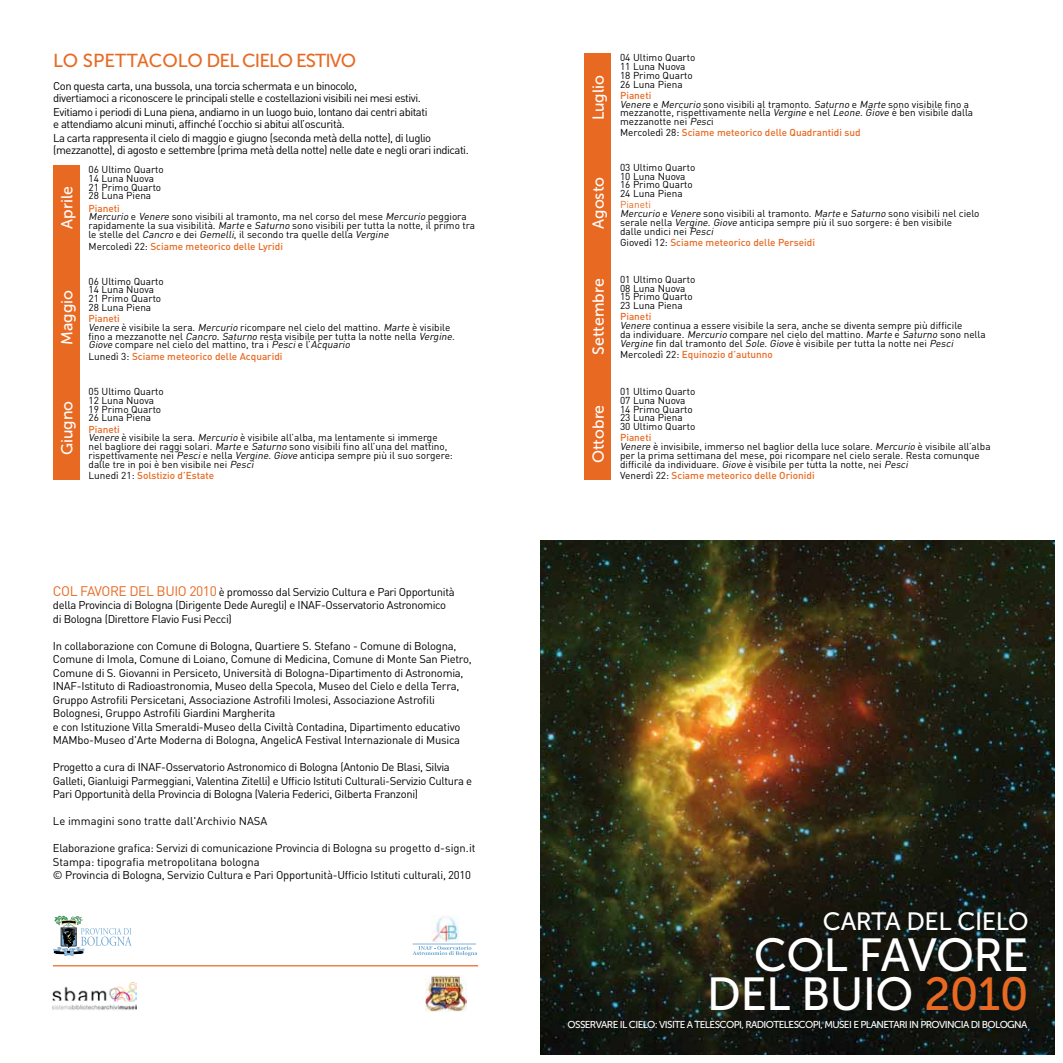
<style>
.page{position:relative;width:1063px;height:1063px;background:#fff}
.page>*{position:absolute;margin:0;border:0;box-sizing:border-box;transform-origin:0 0}
.t1{font:46.25px/38.8px "Museo Sans 500";letter-spacing:-.015em;color:#fff;text-align:right}
.t2{font:25px "Museo Sans 500";letter-spacing:-.015em;color:#fff}
.t3{font:18.75px "Museo Sans 500";letter-spacing:-.05em;color:#e86922}
.t4{font:15.88px "Museo Sans 500";color:#fff}
.t5{font:11.25px/13.5px "DIN";letter-spacing:-.03em;color:#000}
.t6{font:11.25px "DIN";color:#000}
.t7{font:10px/8.8px "DIN";color:#000}
.t8{font:500 10px "DIN";color:#e86922}
.t9{font:10px "Museo Sans 500";letter-spacing:-.06em;color:#fff}
.s1{font-weight:500;color:#e86922}
.s2{font-style:italic}
.s3{font-weight:400;color:#000}
.s4{font-size:13.75px;color:#e86922}
.s5{color:#e86922}
</style>
<div class="page">
<div style="left:585px;top:53px;width:26px;height:427px;background:#e86922"></div>
<div style="left:53px;top:165px;width:27px;height:315px;background:#e86922"></div>
<img style="left:540px;top:540px;width:514px;height:514px">
<img style="left:52px;top:983px;width:85px;height:27px">
<hr style="left:53px;top:965px;width:425px;height:1px;background:#e86922">
<img style="left:432px;top:915px;width:26px;height:26px">
<svg style="left:412px;top:946px;width:65px;height:10px"></svg>
<hr style="left:413px;top:944px;width:63px;height:1px;background:#7fb2d9">
<svg style="left:53px;top:916px;width:79px;height:40px"></svg>
<img style="left:425px;top:976px;width:42px;height:35px">
<h3 class="t3" style="left:53px;top:50px;width:305px">LO SPETTACOLO DEL CIELO ESTIVO</h3>
<p class="t5" style="left:53px;top:80px;width:369px;line-height:11.2px">Con questa carta, una bussola, una torcia schermata e un binocolo,<br>divertiamoci a riconoscere le principali stelle e costellazioni visibili nei mesi estivi.</p>
<p class="t5" style="left:53px;top:106px;width:376px;line-height:11.2px">Evitiamo i periodi di Luna piena, andiamo in un luogo buio, lontano dai centri abitati e attendiamo alcuni minuti, affinché l’occhio si abitui all’oscurità.</p>
<p class="t5" style="left:53px;top:132px;width:417px;line-height:11.2px">La carta rappresenta il cielo di maggio e giugno (seconda metà della notte), di luglio (mezzanotte), di agosto e settembre (prima metà della notte) nelle date e negli orari indicati.</p>
<h3 class="t4" style="left:58px;top:229px;width:44px;rotate:-90deg">Aprile</h3>
<h3 class="t4" style="left:58px;top:345px;width:56px;rotate:-90deg">Maggio</h3>
<h3 class="t4" style="left:58px;top:455px;width:56px;rotate:-90deg">Giugno</h3>
<p class="t7" style="left:89px;top:165px;width:77px">06 Ultimo Quarto<br>14 Luna Nuova<br>21 Primo Quarto<br>28 Luna Piena</p>
<p class="t7" style="left:89px;top:204px;width:388px"><span class="s1">Pianeti<br></span><span class="s2">Mercurio</span> e <span class="s2">Venere</span> sono visibili al tramonto, ma nel corso del mese <span class="s2">Mercurio</span> peggiora rapidamente la sua visibilità. <span class="s2">Marte</span> e <span class="s2">Saturno</span> sono visibili per tutta la notte, il primo tra le stelle del <span class="s2">Cancro</span> e dei <span class="s2">Gemelli</span>, il secondo tra quelle della <span class="s2">Vergine</span></p>
<p class="t8" style="left:89px;top:240px;width:196px"><span class="s3">Mercoledì 22:</span> Sciame meteorico delle Lyridi</p>
<p class="t7" style="left:89px;top:277px;width:77px">06 Ultimo Quarto<br>14 Luna Nuova<br>21 Primo Quarto<br>28 Luna Piena</p>
<p class="t7" style="left:89px;top:314px;width:368px"><span class="s1">Pianeti<br></span><span class="s2">Venere</span> è visibile la sera. <span class="s2">Mercurio</span> ricompare nel cielo del mattino. <span class="s2">Marte</span> è visibile fino a mezzanotte nel <span class="s2">Cancro</span>. <span class="s2">Saturno</span> resta visibile per tutta la notte nella <span class="s2">Vergine</span>.<br><span class="s2">Giove</span> compare nel cielo del mattino, tra i <span class="s2">Pesci</span>e l’<span class="s2">Acquario</span></p>
<p class="t8" style="left:89px;top:350px;width:195px"><span class="s3">Lunedì 3:</span> Sciame meteorico delle Acquaridi</p>
<p class="t7" style="left:89px;top:387px;width:77px">05 Ultimo Quarto<br>12 Luna Nuova<br>19 Primo Quarto<br>26 Luna Piena</p>
<p class="t7" style="left:89px;top:424px;width:366px"><span class="s1">Pianeti<br></span><span class="s2">Venere</span> è visibile la sera. <span class="s2">Mercurio</span> è visibile all’alba, ma lentamente si immerge nel bagliore dei raggi solari. <span class="s2">Marte</span> e <span class="s2">Saturno</span> sono visibili fino all’una del mattino, rispettivamente nei <span class="s2">Pesci</span>e nella <span class="s2">Vergine</span>. <span class="s2">Giove</span> anticipa sempre più il suo sorgere: dalle tre in poi è ben visibile nei <span class="s2">Pesci</span></p>
<p class="t8" style="left:89px;top:469px;width:127px"><span class="s3">Lunedì 21:</span> Solstizio d’Estate</p>
<p class="t5" style="left:53px;top:585px;width:403px"><span class="s4">COL FAVORE DEL BUIO 2010</span> è promosso dal Servizio Cultura e Pari Opportunità della Provincia di Bologna (Dirigente Dede Auregli) e INAF-Osservatorio Astronomico di Bologna (Direttore Flavio Fusi Pecci)</p>
<p class="t5" style="left:53px;top:639px;width:420px">In collaborazione con Comune di Bologna, Quartiere S. Stefano - Comune di Bologna, Comune di Imola, Comune di Loiano, Comune di Medicina, Comune di Monte San Pietro, Comune di S. Giovanni in Persiceto, Università di Bologna-Dipartimento di Astronomia, INAF-Istituto di Radioastronomia, Museo della Specola, Museo del Cielo e della Terra, Gruppo Astrofili Persicetani, Associazione Astrofili Imolesi, Associazione Astrofili Bolognesi, Gruppo Astrofili Giardini Margherita<br>e con Istituzione Villa Smeraldi-Museo della Civiltà Contadina, Dipartimento educativo MAMbo-Museo d'Arte Moderna di Bologna, AngelicA Festival Internazionale di Musica</p>
<p class="t5" style="left:53px;top:760px;width:421px">Progetto a cura di INAF-Osservatorio Astronomico di Bologna (Antonio De Blasi, Silvia<br>Galleti, Gianluigi Parmeggiani, Valentina Zitelli) e Ufficio Istituti Culturali-Servizio Cultura e<br>Pari Opportunità della Provincia di Bologna (Valeria Federici, Gilberta Franzoni)</p>
<p class="t6" style="left:53px;top:814px;width:216px">Le immagini sono tratte dall'Archivio NASA</p>
<p class="t5" style="left:53px;top:841px;width:424px">Elaborazione grafica: Servizi di comunicazione Provincia di Bologna su progetto d-sign.it<br>Stampa: tipografia metropolitana bologna<br>© Provincia di Bologna, Servizio Cultura e Pari Opportunità-Ufficio Istituti culturali, 2010</p>
<h3 class="t4" style="left:590px;top:120px;width:47px;rotate:-90deg">Luglio</h3>
<h3 class="t4" style="left:590px;top:229px;width:53px;rotate:-90deg">Agosto</h3>
<h3 class="t4" style="left:590px;top:355px;width:78px;rotate:-90deg">Settembre</h3>
<h3 class="t4" style="left:590px;top:463px;width:60px;rotate:-90deg">Ottobre</h3>
<p class="t7" style="left:620px;top:53px;width:77px">04 Ultimo Quarto<br>11 Luna Nuova<br>18 Primo Quarto<br>26 Luna Piena</p>
<p class="t7" style="left:620px;top:91px;width:355px"><span class="s1">Pianeti<br></span><span class="s2">Venere</span> e <span class="s2">Mercurio</span> sono visibili al tramonto. <span class="s2">Saturno</span> e <span class="s2">Marte</span> sono visibile fino a mezzanotte, rispettivamente nella <span class="s2">Vergine</span> e nel <span class="s2">Leone</span>. <span class="s2">Giove</span> è ben visibile dalla mezzanotte nei <span class="s2">Pesc</span>i</p>
<p class="t8" style="left:620px;top:126px;width:242px"><span class="s3">Mercoledì 28:</span> Sciame meteorico delle Quadrantidi sud</p>
<p class="t7" style="left:620px;top:163px;width:77px">03 Ultimo Quarto<br>10 Luna Nuova<br>16 Primo Quarto<br>24 Luna Piena</p>
<p class="t7" style="left:620px;top:200px;width:361px"><span class="s5">Pianeti<br></span><span class="s2">Mercurio</span> e <span class="s2">Venere</span> sono visibili al tramonto. <span class="s2">Marte</span> e <span class="s2">Saturno</span> sono visibili nel cielo serale nella <span class="s2">Vergine</span>. <span class="s2">Giove</span> anticipa sempre più il suo sorgere: é ben visibile<br>dalle undici nei <span class="s2">Pesci</span></p>
<p class="t8" style="left:620px;top:236px;width:197px"><span class="s3">Giovedì 12:</span> Sciame meteorico delle Perseidi</p>
<p class="t7" style="left:620px;top:275px;width:77px">01 Ultimo Quarto<br>08 Luna Nuova<br>15 Primo Quarto<br>23 Luna Piena</p>
<p class="t7" style="left:620px;top:312px;width:367px"><span class="s1">Pianeti<br></span><span class="s2">Venere</span> continua a essere visibile la sera, anche se diventa sempre più difficile<br>da individuare. <span class="s2">Mercurio</span> compare nel cielo del mattino. <span class="s2">Marte</span> e <span class="s2">Saturno</span> sono nella <span class="s2">Vergine</span> fin dal tramonto del <span class="s2">Sole</span>. <span class="s2">Giove</span> è visibile per tutta la notte nei <span class="s2">Pesci</span></p>
<p class="t8" style="left:620px;top:348px;width:154px"><span class="s3">Mercoledì 22:</span> Equinozio d’autunno</p>
<p class="t7" style="left:620px;top:387px;width:77px">01 Ultimo Quarto<br>07 Luna Nuova<br>14 Primo Quarto<br>23 Luna Piena<br>30 Ultimo Quarto</p>
<p class="t7" style="left:620px;top:433px;width:372px"><span class="s1">Pianeti<br></span><span class="s2">Venere</span> è invisibile, immerso nel baglior della luce solare. <span class="s2">Mercurio</span> è visibile all’alba per la prima settimana del mese, poi ricompare nel cielo serale. Resta comunque difficile da individuare. <span class="s2">Giove</span> è visibile per tutta la notte, nei <span class="s2">Pesci</span></p>
<p class="t8" style="left:620px;top:469px;width:196px"><span class="s3">Venerdì 22:</span> Sciame meteorico delle Orionidi</p>
<h2 class="t2" style="left:823px;top:907px;width:207px">CARTA DEL CIELO</h2>
<h1 class="t1" style="left:707px;top:936px;width:323px">COL FAVORE<br>DEL BUIO <span class="s5">2010</span></h1>
<p class="t9" style="left:568px;top:1019px;width:462px">OSSERVARE IL CIELO: VISITE A TELESCOPI, RADIOTELESCOPI, MUSEI E PLANETARI IN PROVINCIA DI BOLOGNA</p>
</div>
